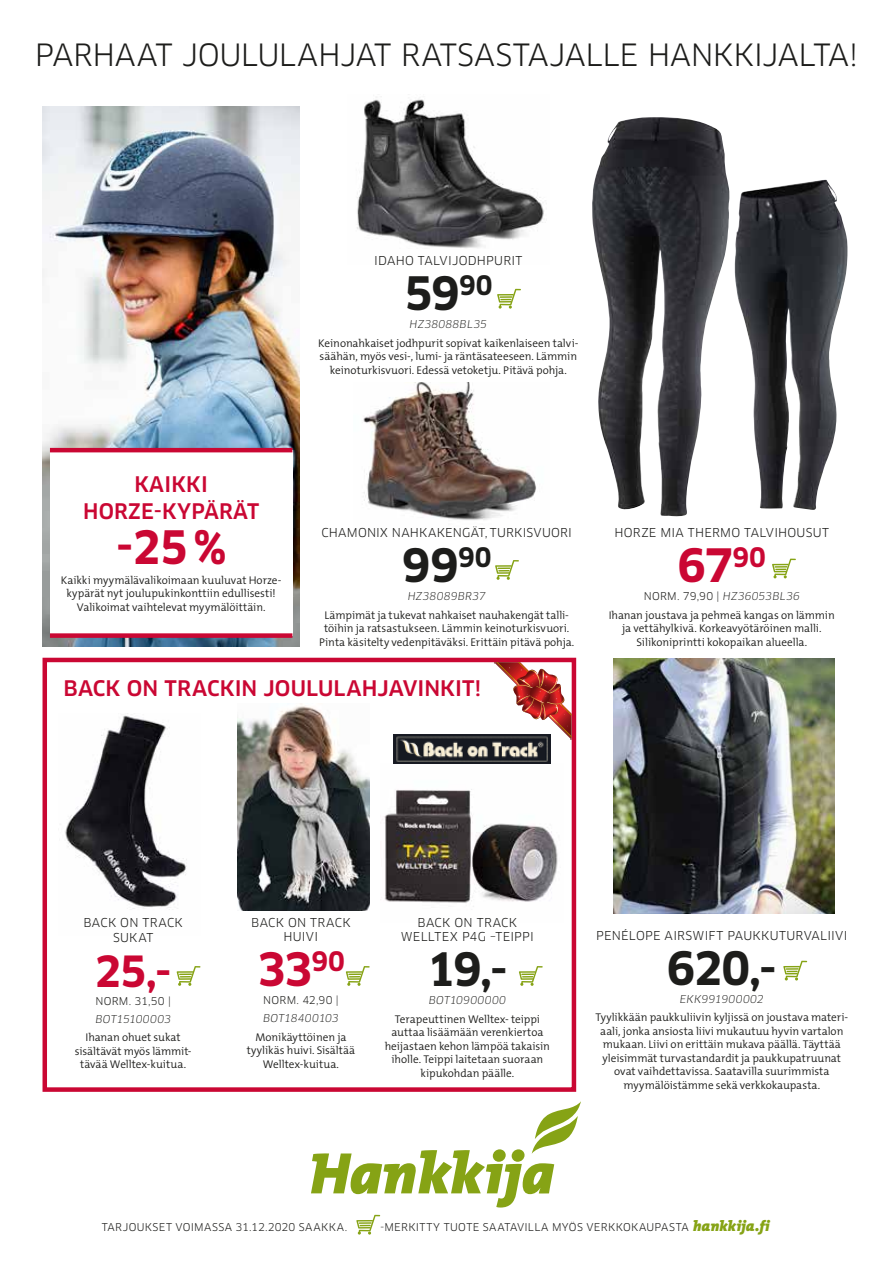
<style>
.page{position:relative;width:893px;height:1263px;background:#fff}
.page>*{position:absolute;margin:0;border:0;box-sizing:border-box;transform-origin:0 0}
.t1{font:700 45px "Clan OT";letter-spacing:-.04em;color:#1d1d1b}
.t2{font:700 45px "Clan OT";color:#ca0733}
.t3{font:700 42px "Clan OT";color:#ca0733}
.t4{font:30px "Clan OT";letter-spacing:-.015em;color:#1d1d1b}
.t5{font:500 21px/27px "Clan OT";letter-spacing:.005em;color:#ca0733;text-align:center}
.t6{font:12px/14.4px "Clan OT";letter-spacing:.02em;color:#1d1d1b;text-align:center}
.t7{font:300 11.25px/13.5px "The Mix B W4";letter-spacing:-.005em;color:#1d1d1b;text-align:center}
.t8{font:10.5px "Clan OT";letter-spacing:.025em;color:#1d1d1b}
.t9{font:italic 10.5px "Clan OT";letter-spacing:.015em;color:#1d1d1b}
.s1{font-style:italic}
.s2{font-family:"The Mix B W9";font-weight:900;font-style:italic;font-size:15px;color:#86a315}
</style>
<div class="page">
<img style="left:43px;top:106px;width:257px;height:540px">
<svg style="left:311px;top:1101px;width:270px;height:106px"></svg>
<svg style="left:356px;top:1215px;width:24px;height:19px"></svg>
<div style="left:50px;top:451px;width:242px;height:185px;background:#fff"></div>
<hr style="left:50px;top:448px;width:242px;height:4px;background:#ca0733">
<div style="left:50px;top:633px;width:242px;height:5px;background:#ca0733"></div>
<svg style="left:783px;top:961px;width:24px;height:19px"></svg>
<img style="left:613px;top:659px;width:221px;height:254px">
<img style="left:357px;top:97px;width:187px;height:151px">
<img style="left:592px;top:117px;width:138px;height:400px">
<img style="left:735px;top:180px;width:112px;height:330px">
<svg style="left:772px;top:559px;width:24px;height:19px"></svg>
<svg style="left:495px;top:560px;width:24px;height:20px"></svg>
<img style="left:363px;top:382px;width:173px;height:138px">
<svg style="left:346px;top:966px;width:24px;height:20px"></svg>
<img style="left:237px;top:703px;width:133px;height:207px">
<img style="left:65px;top:713px;width:122px;height:196px">
<svg style="left:177px;top:966px;width:23px;height:20px"></svg>
<img style="left:382px;top:763px;width:176px;height:144px">
<svg style="left:519px;top:966px;width:24px;height:20px"></svg>
<img style="left:394px;top:735px;width:156px;height:28px">
<div style="left:43px;top:658px;width:533px;height:434px;border:4px solid #ca0733"></div>
<img style="left:494px;top:662px;width:78px;height:78px">
<svg style="left:497px;top:289px;width:24px;height:20px"></svg>
<h3 class="t4" style="left:35px;top:37px;width:825px">PARHAAT JOULULAHJAT RATSASTAJALLE HANKKIJALTA!</h3>
<p class="t6" style="left:374px;top:254px;width:150px">IDAHO TALVIJODHPURIT</p>
<h1 class="t1" style="left:404px;top:268px;width:90px">59<sup>90</sup></h1>
<p class="t9" style="left:410px;top:318px;width:79px">HZ38088BL35</p>
<p class="t7" style="left:318px;top:336px;width:262px">Keinonahkaiset jodhpurit sopivat kaikenlaiseen talvi&shy;säähän, myös vesi-, lumi- ja räntäsateeseen. Lämmin keinoturkisvuori. Edessä vetoketju. Pitävä pohja.</p>
<h3 class="t5" style="left:83px;top:471px;width:178px">KAIKKI<br>HORZE-KYPÄRÄT</h3>
<h1 class="t2" style="left:116px;top:521px;width:112px">-25%</h1>
<p class="t7" style="left:61px;top:573px;width:222px">Kaikki myymälävalikoimaan kuuluvat Horze&shy;kypärät nyt joulupukinkonttiin edullisesti!<br>Valikoimat vaihtelevat myymälöittäin.</p>
<p class="t6" style="left:321px;top:525px;width:252px">CHAMONIX NAHKAKENGÄT, TURKISVUORI</p>
<h1 class="t1" style="left:402px;top:539px;width:91px">99<sup>90</sup></h1>
<p class="t9" style="left:408px;top:590px;width:79px">HZ38089BR37</p>
<p class="t7" style="left:319px;top:608px;width:257px">Lämpimät ja tukevat nahkaiset nauhakengät talli&shy;töihin ja ratsastukseen. Lämmin keinoturkisvuori.<br>Pinta käsitelty vedenpitäväksi. Erittäin pitävä pohja.</p>
<h3 class="t5" style="left:64px;top:675px;width:419px">BACK ON TRACKIN JOULULAHJAVINKIT!</h3>
<p class="t6" style="left:614px;top:525px;width:216px">HORZE MIA THERMO TALVIHOUSUT</p>
<h1 class="t2" style="left:678px;top:539px;width:90px">67<sup>90</sup></h1>
<p class="t8" style="left:644px;top:590px;width:158px">NORM. 79,90 | <span class="s1">HZ36053BL36</span></p>
<p class="t7" style="left:609px;top:608px;width:227px">Ihanan joustava ja pehmeä kangas on lämmin ja vettähylkivä. Korkeavyötäröinen malli.<br>Silikoniprintti kokopaikan alueella.</p>
<p class="t6" style="left:83px;top:915px;width:101px">BACK ON TRACK<br>SUKAT</p>
<h2 class="t3" style="left:95px;top:947px;width:78px">25,-</h2>
<p class="t8" style="left:95px;top:994px;width:77px">NORM. 31,50 |</p>
<p class="t9" style="left:95px;top:1012px;width:77px">BOT15100003</p>
<p class="t7" style="left:75px;top:1031px;width:118px">Ihanan ohuet sukat sisältävät myös lämmit&shy;tävää Welltex-kuitua.</p>
<p class="t6" style="left:251px;top:915px;width:101px">BACK ON TRACK<br>HUIVI</p>
<h1 class="t2" style="left:257px;top:944px;width:89px">33<sup>90</sup></h1>
<p class="t8" style="left:263px;top:994px;width:77px">NORM. 42,90 |</p>
<p class="t9" style="left:263px;top:1012px;width:77px">BOT18400103</p>
<p class="t7" style="left:247px;top:1030px;width:110px">Monikäyttöinen ja tyylikäs huivi. Sisältää<br>Welltex-kuitua.</p>
<p class="t6" style="left:401px;top:915px;width:135px">BACK ON TRACK<br>WELLTEX P4G –TEIPPI</p>
<h1 class="t1" style="left:427px;top:944px;width:82px">19,-</h1>
<p class="t9" style="left:429px;top:994px;width:79px">BOT10900000</p>
<p class="t7" style="left:385px;top:1012px;width:167px">Terapeuttinen Welltex- teippi auttaa lisäämään verenkiertoa heijastaen kehon lämpöä takaisin iholle. Teippi laitetaan suoraan kipukohdan päälle.</p>
<p class="t6" style="left:596px;top:928px;width:253px">PENÉLOPE AIRSWIFT PAUKKUTURVALIIVI</p>
<h1 class="t1" style="left:667px;top:942px;width:112px">620,-</h1>
<p class="t9" style="left:680px;top:992px;width:85px">EKK991900002</p>
<p class="t7" style="left:595px;top:1011px;width:254px">Tyylikkään paukkuliivin kyljissä on joustava materi&shy;aali, jonka ansiosta liivi mukautuu hyvin vartalon mukaan. Liivi on erittäin mukava päällä. Täyttää yleisimmät turvastandardit ja paukkupatruunat ovat vaihdettavissa. Saatavilla suurimmista myymälöistämme sekä verkkokaupasta.</p>
<p class="t8" style="left:102px;top:1220px;width:247px">TARJOUKSET VOIMASSA 31.12.2020 SAAKKA.</p>
<p class="t8" style="left:380px;top:1220px;width:391px">-MERKITTY TUOTE SAATAVILLA MYÖS VERKKOKAUPASTA <span class="s2">hankkija.fi</span></p>
</div>
